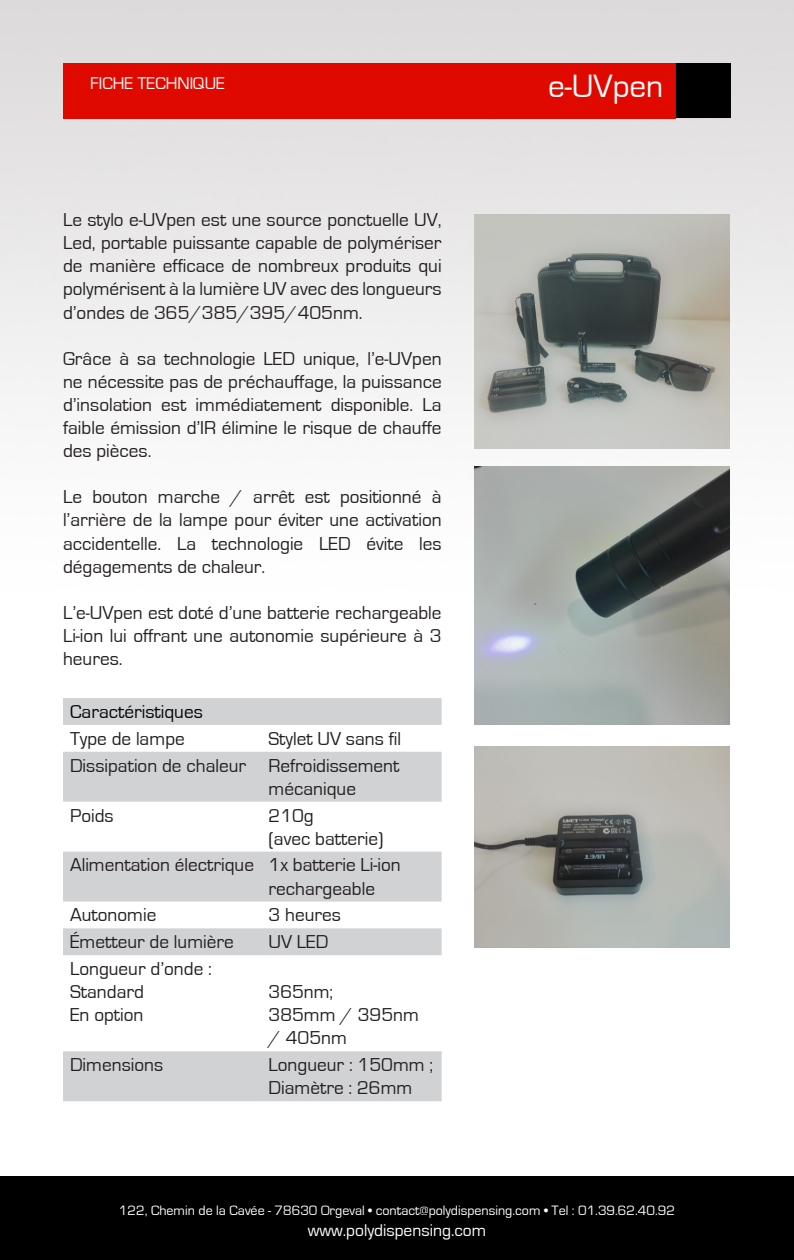
<style>
.page{position:relative;width:794px;height:1260px;background:#fff}
.page>*{position:absolute;margin:0;border:0;box-sizing:border-box;transform-origin:0 0}
.t1{font:33.25px "Eurostile";color:#fff}
.t2{font:19.25px/23.1px "Eurostile";color:#231f20;text-align:justify}
.t3{font:19.25px "Eurostile";color:#040503}
.t4{font:17.5px "Eurostile";color:#fff}
.t5{font:14px "Eurostile";color:#fff}
</style>
<div class="page">
<img style="left:0;top:0;width:794px;height:1177px">
<div style="left:63px;top:63px;width:613px;height:55px;background:#df0900"></div>
<div style="left:676px;top:63px;width:55px;height:55px;background:#000"></div>
<div style="left:0;top:1177px;width:794px;height:83px;background:#000"></div>
<img style="left:474px;top:215px;width:255px;height:234px">
<img style="left:474px;top:466px;width:255px;height:258px">
<img style="left:474px;top:747px;width:255px;height:200px">
<svg style="left:63px;top:698px;width:378px;height:403px"></svg>
<p class="t4" style="left:90px;top:74px;width:136px">FICHE TECHNIQUE</p>
<p class="t1" style="left:548px;top:68px;width:117px">e-UVpen</p>
<p class="t2" style="left:63px;top:209px;width:380px">Le stylo e-UVpen est une source ponctuelle UV, Led, portable puissante capable de polymériser de manière efficace de nombreux produits qui polymérisent à la lumière UV avec des longueurs d’ondes de 365/385/395/405nm.</p>
<p class="t2" style="left:63px;top:347px;width:380px">Grâce à sa technologie LED unique, l’e-UVpen ne nécessite pas de préchauffage, la puissance d’insolation est immédiatement disponible. La faible émission d’IR élimine le risque de chauffe des pièces.</p>
<p class="t2" style="left:63px;top:486px;width:380px">Le bouton marche / arrêt est positionné à l’arrière de la lampe pour éviter une activation accidentelle. La technologie LED évite les dégagements de chaleur.</p>
<p class="t2" style="left:63px;top:601px;width:380px">L’e-UVpen est doté d’une batterie rechargeable Li-ion lui offrant une autonomie supérieure à 3 heures.</p>
<p class="t3" style="left:70px;top:701px;width:134px">Caractéristiques</p>
<p class="t2" style="left:70px;top:727px;width:116px">Type de lampe</p>
<p class="t2" style="left:268px;top:727px;width:134px">Stylet UV sans fil</p>
<p class="t2" style="left:70px;top:754px;width:178px">Dissipation de chaleur</p>
<p class="t2" style="left:268px;top:754px;width:132px">Refroidissement mécanique</p>
<p class="t2" style="left:70px;top:804px;width:45px">Poids</p>
<p class="t2" style="left:268px;top:804px;width:47px">210g</p>
<p class="t2" style="left:268px;top:827px;width:116px">(avec batterie)</p>
<p class="t2" style="left:70px;top:854px;width:185px">Alimentation électrique</p>
<p class="t2" style="left:268px;top:854px;width:134px">1x batterie Li-ion rechargeable</p>
<p class="t2" style="left:70px;top:904px;width:88px">Autonomie</p>
<p class="t2" style="left:268px;top:904px;width:74px">3 heures</p>
<p class="t2" style="left:70px;top:931px;width:165px">Émetteur de lumière</p>
<p class="t2" style="left:268px;top:931px;width:61px">UV LED</p>
<p class="t2" style="left:70px;top:958px;width:143px">Longueur d’onde :</p>
<p class="t2" style="left:70px;top:981px;width:75px">Standard</p>
<p class="t2" style="left:70px;top:1004px;width:75px">En option</p>
<p class="t2" style="left:268px;top:981px;width:66px">365nm;</p>
<p class="t2" style="left:268px;top:1004px;width:152px">385mm / 395nm / 405nm</p>
<p class="t2" style="left:70px;top:1054px;width:95px">Dimensions</p>
<p class="t2" style="left:268px;top:1054px;width:166px">Longueur : 150mm ;<br>Diamètre : 26mm</p>
<p class="t5" style="left:119px;top:1203px;width:557px">122, Chemin de la Cavée - 78630 Orgeval • contact@polydispensing.com • Tel : 01.39.62.40.92</p>
<p class="t4" style="left:308px;top:1221px;width:180px">www.polydispensing.com</p>
</div>
